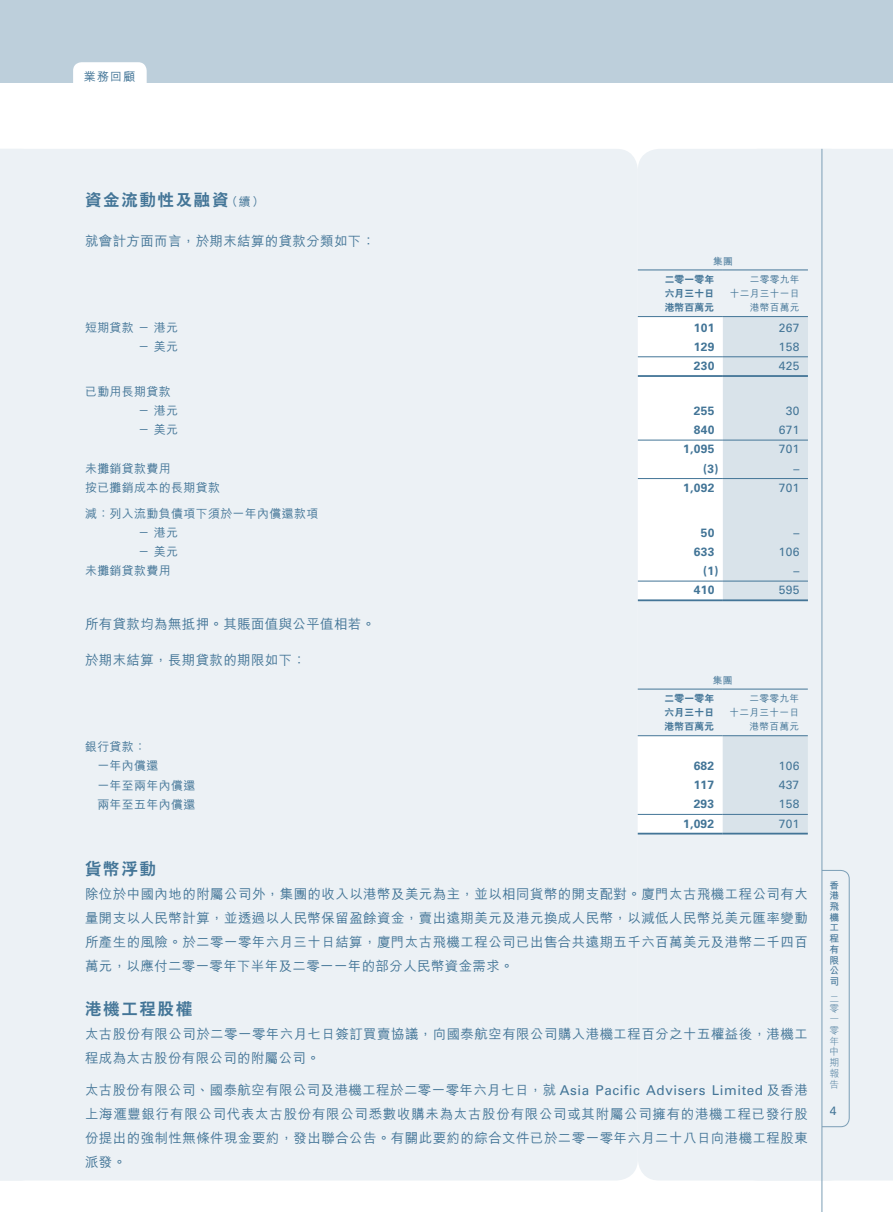
<style>
.page{position:relative;width:893px;height:1212px;background:#fff}
.page>*{position:absolute;margin:0;border:0;box-sizing:border-box;transform-origin:0 0}
.t1{font:800 16.5px "C Hei 2 HK";letter-spacing:.1em;color:#437597}
.t2{font:500 13.5px/24px "M Hei HK";letter-spacing:.03em;color:#437597;text-align:justify}
.t3{font:500 12px/19.2px "M Hei HK";letter-spacing:.025em;color:#437597}
.t4{font:700 12px "Univers";letter-spacing:.025em;color:#437597}
.t5{font:12px "Univers";letter-spacing:.025em;color:#437597}
.t6{font:500 9.75px/14.1px "M Hei HK";letter-spacing:.025em;color:#437597;text-align:right}
.t7{font:800 9.75px/14.1px "C Hei 2 HK";letter-spacing:.025em;color:#437597;text-align:justify}
.t8{font:700 9.75px/10.6px "M Hei HK";color:#437597;text-align:justify}
.t9{font:300 9.75px/10.6px "M Hei HK";color:#437597;text-align:justify}
.s1{font-family:"M Hei HK";font-weight:500;font-size:12px}
.s2{font-family:"Univers";font-weight:400}
</style>
<div class="page">
<div style="left:833px;top:149px;width:60px;height:1031px;background:#ecf1f5"></div>
<div style="left:0;top:0;width:893px;height:82px;background:#bdcfdb"></div>
<div style="left:638px;top:149px;width:212px;height:1031px;background:#ecf1f5;border-radius:21px"></div>
<div style="left:0;top:149px;width:638px;height:1031px;background:#ecf1f5"></div>
<svg style="left:73px;top:62px;width:74px;height:21px;background:#fcfdfd"></svg>
<hr style="left:822px;top:149px;width:1px;height:1063px;background:#7b9eb6">
<svg style="left:821px;top:870px;width:29px;height:257px"></svg>
<svg style="left:638px;top:317px;width:170px;height:282px;background:#ebf0f4"></svg>
<hr style="left:638px;top:270px;width:85px;height:1px;background:#437597">
<hr style="left:723px;top:270px;width:85px;height:1px;background:#437597">
<hr style="left:638px;top:316px;width:85px;height:1px;background:#437597">
<hr style="left:723px;top:316px;width:85px;height:1px;background:#437597">
<hr style="left:638px;top:356px;width:85px;height:1px;background:#437597">
<hr style="left:723px;top:356px;width:85px;height:1px;background:#437597">
<hr style="left:638px;top:375px;width:85px;height:2px;background:#437597">
<hr style="left:723px;top:375px;width:85px;height:2px;background:#437597">
<hr style="left:638px;top:440px;width:85px;height:1px;background:#437597">
<hr style="left:723px;top:440px;width:85px;height:1px;background:#437597">
<hr style="left:638px;top:478px;width:85px;height:1px;background:#437597">
<hr style="left:723px;top:478px;width:85px;height:1px;background:#437597">
<hr style="left:638px;top:581px;width:85px;height:1px;background:#437597">
<hr style="left:723px;top:581px;width:85px;height:1px;background:#437597">
<hr style="left:638px;top:599px;width:85px;height:2px;background:#437597">
<hr style="left:723px;top:599px;width:85px;height:2px;background:#437597">
<svg style="left:638px;top:736px;width:170px;height:97px;background:#ebf0f3"></svg>
<hr style="left:638px;top:689px;width:85px;height:1px;background:#437597">
<hr style="left:723px;top:689px;width:85px;height:1px;background:#437597">
<hr style="left:638px;top:735px;width:85px;height:1px;background:#437597">
<hr style="left:723px;top:735px;width:85px;height:1px;background:#437597">
<hr style="left:638px;top:814px;width:85px;height:1px;background:#437597">
<hr style="left:723px;top:814px;width:85px;height:1px;background:#437597">
<hr style="left:638px;top:833px;width:85px;height:1px;background:#437597">
<hr style="left:723px;top:833px;width:85px;height:1px;background:#437597">
<p class="t3" style="left:84px;top:66px;width:53px">業務回顧</p>
<p class="t1" style="left:85px;top:189px;width:181px">資金流動性及融資<span class="s1">（續）</span></p>
<p class="t2" style="left:85px;top:228px;width:292px">就會計方面而言，於期末結算的貸款分類如下：</p>
<p class="t6" style="left:713px;top:253px;width:21px">集團</p>
<p class="t7" style="left:665px;top:272px;width:51px">二零一零年六月三十日港幣百萬元</p>
<p class="t6" style="left:730px;top:272px;width:71px">二零零九年<br>十二月三十一日港幣百萬元</p>
<p class="t3" style="left:85px;top:317px;width:95px">短期貸款－港元</p>
<p class="t4" style="left:694px;top:320px;width:22px">101</p>
<p class="t5" style="left:779px;top:320px;width:22px">267</p>
<p class="t3" style="left:138px;top:336px;width:42px">－美元</p>
<p class="t4" style="left:694px;top:340px;width:22px">129</p>
<p class="t5" style="left:779px;top:339px;width:22px">158</p>
<p class="t4" style="left:694px;top:359px;width:22px">230</p>
<p class="t5" style="left:779px;top:359px;width:22px">425</p>
<p class="t3" style="left:138px;top:381px;width:42px;text-indent:-53px">已動用長期貸款－港元</p>
<p class="t4" style="left:694px;top:404px;width:22px">255</p>
<p class="t5" style="left:786px;top:404px;width:15px">30</p>
<p class="t3" style="left:138px;top:419px;width:42px">－美元</p>
<p class="t4" style="left:694px;top:423px;width:22px">840</p>
<p class="t5" style="left:779px;top:423px;width:19px">671</p>
<p class="t4" style="left:683px;top:442px;width:33px">1,095</p>
<p class="t5" style="left:779px;top:442px;width:19px">701</p>
<p class="t3" style="left:85px;top:458px;width:87px">未攤銷貸款費用</p>
<p class="t4" style="left:703px;top:461px;width:17px">(3)</p>
<p class="t5" style="left:793px;top:461px;width:7px">–</p>
<p class="t3" style="left:85px;top:477px;width:136px">按已攤銷成本的長期貸款</p>
<p class="t4" style="left:683px;top:481px;width:33px">1,092</p>
<p class="t5" style="left:779px;top:480px;width:19px">701</p>
<p class="t3" style="left:138px;top:503px;width:182px;text-indent:-53px">減：列入流動負債項下須於一年內償還款項－港元</p>
<p class="t4" style="left:701px;top:525px;width:15px">50</p>
<p class="t5" style="left:793px;top:525px;width:7px">–</p>
<p class="t3" style="left:138px;top:541px;width:42px">－美元</p>
<p class="t4" style="left:694px;top:545px;width:22px">633</p>
<p class="t5" style="left:779px;top:544px;width:22px">106</p>
<p class="t3" style="left:85px;top:560px;width:87px">未攤銷貸款費用</p>
<p class="t4" style="left:703px;top:564px;width:17px">(1)</p>
<p class="t5" style="left:793px;top:564px;width:7px">–</p>
<p class="t4" style="left:694px;top:583px;width:22px">410</p>
<p class="t5" style="left:779px;top:583px;width:22px">595</p>
<p class="t2" style="left:85px;top:611px;width:292px">所有貸款均為無抵押。其賬面值與公平值相若。</p>
<p class="t2" style="left:85px;top:647px;width:223px">於期末結算，長期貸款的期限如下：</p>
<p class="t6" style="left:713px;top:672px;width:21px">集團</p>
<p class="t7" style="left:664px;top:691px;width:51px">二零一零年六月三十日港幣百萬元</p>
<p class="t6" style="left:730px;top:691px;width:71px">二零零九年<br>十二月三十一日港幣百萬元</p>
<p class="t3" style="left:97px;top:736px;width:63px;text-indent:-12px">銀行貸款：一年內償還</p>
<p class="t4" style="left:694px;top:759px;width:22px">682</p>
<p class="t5" style="left:779px;top:759px;width:22px">106</p>
<p class="t3" style="left:97px;top:774px;width:100px">一年至兩年內償還</p>
<p class="t4" style="left:694px;top:778px;width:22px">117</p>
<p class="t5" style="left:779px;top:778px;width:22px">437</p>
<p class="t3" style="left:97px;top:794px;width:100px">兩年至五年內償還</p>
<p class="t4" style="left:694px;top:797px;width:22px">293</p>
<p class="t5" style="left:779px;top:797px;width:22px">158</p>
<p class="t4" style="left:683px;top:816px;width:33px">1,092</p>
<p class="t5" style="left:779px;top:816px;width:19px">701</p>
<p class="t1" style="left:85px;top:857px;width:72px">貨幣浮動</p>
<p class="t2" style="left:85px;top:881px;width:724px">除位於中國內地的附屬公司外，集團的收入以港幣及美元為主，並以相同貨幣的開支配對。廈門太古飛機工程公司有大量開支以人民幣計算，並透過以人民幣保留盈餘資金，賣出遠期美元及港元換成人民幣，以減低人民幣兌美元匯率變動所產生的風險。於二零一零年六月三十日結算，廈門太古飛機工程公司已出售合共遠期五千六百萬美元及港幣二千四百萬元，以應付二零一零年下半年及二零一一年的部分人民幣資金需求。</p>
<p class="t1" style="left:85px;top:997px;width:109px">港機工程股權</p>
<p class="t2" style="left:85px;top:1021px;width:724px">太古股份有限公司於二零一零年六月七日簽訂買賣協議，向國泰航空有限公司購入港機工程百分之十五權益後，港機工程成為太古股份有限公司的附屬公司。</p>
<p class="t2" style="left:85px;top:1077px;width:724px">太古股份有限公司、國泰航空有限公司及港機工程於二零一零年六月七日，就 <span class="s2">Asia Pacific Advisers Limited</span> 及香港上海滙豐銀行有限公司代表太古股份有限公司悉數收購未為太古股份有限公司或其附屬公司擁有的港機工程已發行股份提出的強制性無條件現金要約，發出聯合公告。有關此要約的綜合文件已於二零一零年六月二十八日向港機工程股東派發。</p>
<p class="t8" style="left:829px;top:879px;width:11px">香港飛機工程有限公司</p>
<p class="t9" style="left:829px;top:992px;width:11px">二零一零年中期報告</p>
</div>
